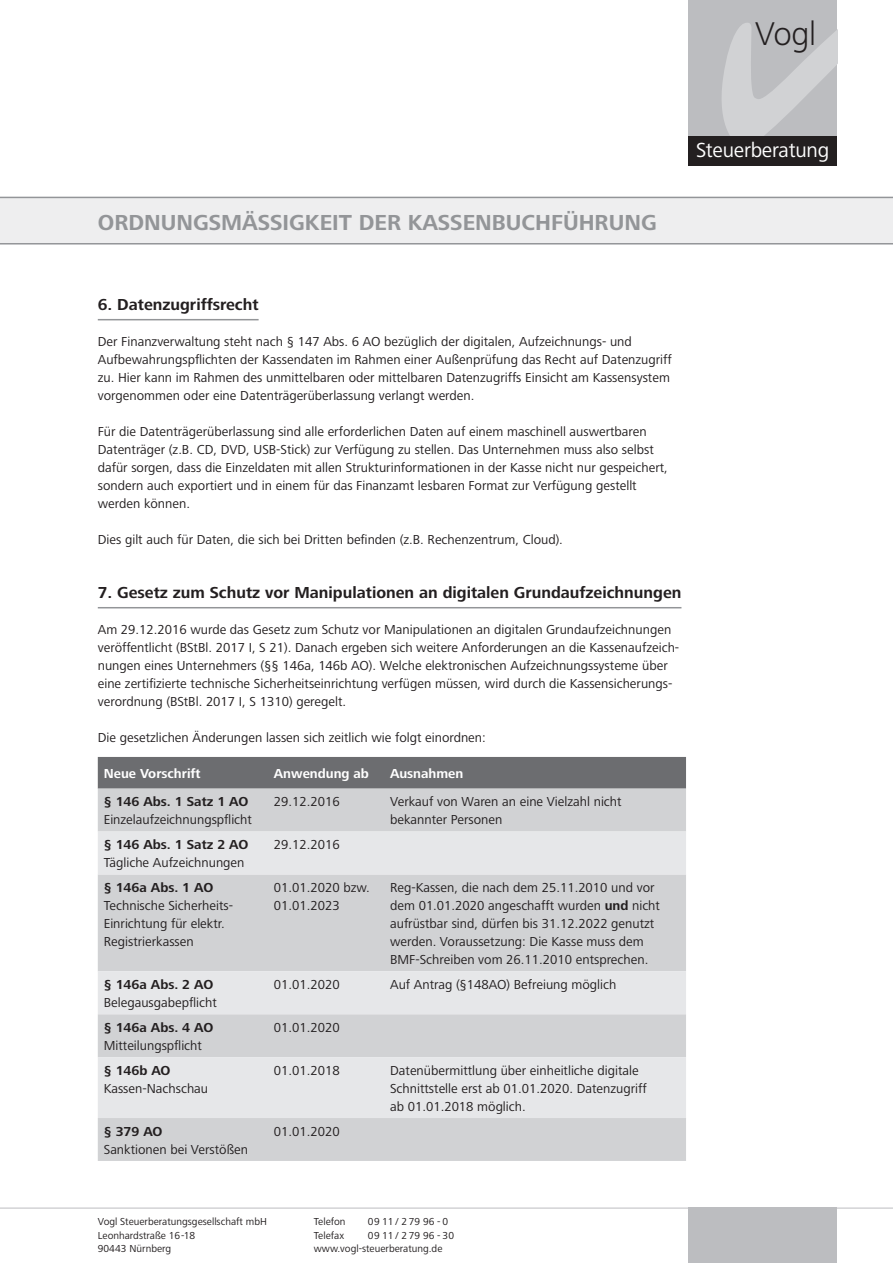
<style>
.page{position:relative;width:893px;height:1263px;background:#fff}
.page>*{position:absolute;margin:0;border:0;box-sizing:border-box;transform-origin:0 0}
.t1{font:300 34.05px "Frutiger Next LT";color:#231f20}
.t2{font:700 22.5px "Frutiger Next LT";color:#939598}
.t3{font:21.15px "Frutiger Next LT";letter-spacing:-.01em;color:#fff}
.t4{font:700 16.5px "Frutiger Next LT";color:#231f20}
.t5{font:13.5px/18px "Frutiger Next LT";color:#231f20}
.t6{font:700 13.5px "Frutiger Next LT";color:#231f20}
.t7{font:700 13.5px "Frutiger Next LT";color:#fff}
.t8{font:10.5px/13.5px "Frutiger Next LT";color:#231f20}
.s1{font-weight:700}
</style>
<div class="page">
<hr style="left:98px;top:319px;width:161px;height:1px;background:#939598">
<hr style="left:98px;top:607px;width:583px;height:1px;background:#939598">
<hr style="left:0;top:1208px;width:893px;height:1px;background:#bcbdc0">
<div style="left:688px;top:1px;width:149px;height:142px;background:#bcbdc0"></div>
<svg style="left:722px;top:23px;width:115px;height:113px"></svg>
<div style="left:688px;top:136px;width:149px;height:30px;background:#231f20"></div>
<div style="left:688px;top:1208px;width:149px;height:55px;background:#bcbdc0"></div>
<div style="left:0;top:197px;width:893px;height:47px;background:#eeeeef"></div>
<div style="left:98px;top:757px;width:588px;height:32px;background:#6c6d70"></div>
<div style="left:98px;top:789px;width:588px;height:372px;background:#d1d2d4"></div>
<svg style="left:98px;top:831px;width:588px;height:287px;background:#dbdcde"></svg>
<h1 class="t1" style="left:755px;top:15px;width:63px">Vogl</h1>
<h2 class="t2" style="left:98px;top:210px;width:560px">ORDNUNGSMÄSSIGKEIT DER KASSENBUCHFÜHRUNG</h2>
<h3 class="t3" style="left:696px;top:138px;width:135px">Steuerberatung</h3>
<p class="t4" style="left:98px;top:296px;width:162px">6. Datenzugriffsrecht</p>
<p class="t5" style="left:98px;top:333px;width:575px">Der Finanzverwaltung steht nach § 147 Abs. 6 AO bezüglich der digitalen, Aufzeichnungs- und Aufbewahrungspflichten der Kassendaten im Rahmen einer Außenprüfung das Recht auf Datenzugriff zu. Hier kann im Rahmen des unmittelbaren oder mittelbaren Datenzugriffs Einsicht am Kassensystem vorgenommen oder eine Datenträgerüberlassung verlangt werden.</p>
<p class="t5" style="left:98px;top:423px;width:572px">Für die Datenträgerüberlassung sind alle erforderlichen Daten auf einem maschinell auswertbaren Datenträger (z.B. CD, DVD, USB-Stick) zur Verfügung zu stellen. Das Unternehmen muss also selbst dafür sorgen, dass die Einzeldaten mit allen Strukturinformationen in der Kasse nicht nur gespeichert, sondern auch exportiert und in einem für das Finanzamt lesbaren Format zur Verfügung gestellt werden können.</p>
<p class="t5" style="left:98px;top:531px;width:467px">Dies gilt auch für Daten, die sich bei Dritten befinden (z.B. Rechenzentrum, Cloud).</p>
<p class="t4" style="left:98px;top:584px;width:585px">7. Gesetz zum Schutz vor Manipulationen an digitalen Grundaufzeichnungen</p>
<p class="t5" style="left:98px;top:621px;width:583px">Am 29.12.2016 wurde das Gesetz zum Schutz vor Manipulationen an digitalen Grundaufzeichnungen veröffentlicht (BStBl. 2017 I, S 21). Danach ergeben sich weitere Anforderungen an die Kassenaufzeich&shy;nungen eines Unternehmers (§§ 146a, 146b AO). Welche elektronischen Aufzeichnungssysteme über eine zertifizierte technische Sicherheitseinrichtung verfügen müssen, wird durch die Kassensicherungs&shy;verordnung (BStBl. 2017 I, S 1310) geregelt.</p>
<p class="t5" style="left:98px;top:729px;width:390px">Die gesetzlichen Änderungen lassen sich zeitlich wie folgt einordnen:</p>
<p class="t7" style="left:104px;top:766px;width:98px">Neue Vorschrift</p>
<p class="t7" style="left:274px;top:766px;width:97px">Anwendung ab</p>
<p class="t7" style="left:390px;top:766px;width:75px">Ausnahmen</p>
<p class="t6" style="left:104px;top:794px;width:146px">§ 146 Abs. 1 Satz 1 AO</p>
<p class="t5" style="left:104px;top:811px;width:150px">Einzelaufzeichnungspflicht</p>
<p class="t5" style="left:274px;top:793px;width:67px">29.12.2016</p>
<p class="t5" style="left:390px;top:793px;width:233px">Verkauf von Waren an eine Vielzahl nicht bekannter Personen</p>
<p class="t6" style="left:104px;top:837px;width:146px">§ 146 Abs. 1 Satz 2 AO</p>
<p class="t5" style="left:104px;top:854px;width:142px">Tägliche Aufzeichnungen</p>
<p class="t5" style="left:274px;top:836px;width:67px">29.12.2016</p>
<p class="t6" style="left:104px;top:880px;width:111px">§ 146a Abs. 1 AO</p>
<p class="t5" style="left:104px;top:897px;width:131px">Technische Sicherheits-<br>Einrichtung für elektr.<br>Registrierkassen</p>
<p class="t5" style="left:274px;top:879px;width:97px">01.01.2020 bzw.<br>01.01.2023</p>
<p class="t5" style="left:390px;top:879px;width:271px">Reg-Kassen, die nach dem 25.11.2010 und vor dem 01.01.2020 angeschafft wurden <span class="s1">und</span> nicht aufrüstbar sind, dürfen bis 31.12.2022 genutzt werden. Voraussetzung: Die Kasse muss dem BMF-Schreiben vom 26.11.2010 entsprechen.</p>
<p class="t6" style="left:104px;top:977px;width:111px">§ 146a Abs. 2 AO</p>
<p class="t5" style="left:104px;top:993px;width:115px">Belegausgabepflicht</p>
<p class="t5" style="left:274px;top:975px;width:67px">01.01.2020</p>
<p class="t5" style="left:390px;top:975px;width:228px">Auf Antrag (§148AO) Befreiung möglich</p>
<p class="t6" style="left:104px;top:1020px;width:111px">§ 146a Abs. 4 AO</p>
<p class="t5" style="left:104px;top:1036px;width:100px">Mitteilungspflicht</p>
<p class="t5" style="left:274px;top:1018px;width:67px">01.01.2020</p>
<p class="t6" style="left:104px;top:1063px;width:68px">§ 146b AO</p>
<p class="t5" style="left:104px;top:1079px;width:106px">Kassen-Nachschau</p>
<p class="t5" style="left:274px;top:1061px;width:67px">01.01.2018</p>
<p class="t5" style="left:390px;top:1061px;width:258px">Datenübermittlung über einheitliche digitale<br>Schnittstelle erst ab 01.01.2020. Datenzugriff ab 01.01.2018 möglich.</p>
<p class="t6" style="left:104px;top:1123px;width:60px">§ 379 AO</p>
<p class="t5" style="left:104px;top:1140px;width:146px">Sanktionen bei Verstößen</p>
<p class="t5" style="left:274px;top:1122px;width:67px">01.01.2020</p>
<p class="t8" style="left:98px;top:1215px;width:171px">Vogl Steuerberatungsgesellschaft mbH<br>Leonhardstraße 16-18<br>90443 Nürnberg</p>
<p class="t8" style="left:314px;top:1215px;width:33px">Telefon</p>
<p class="t8" style="left:368px;top:1215px;width:82px">09 11 / 2 79 96 - 0</p>
<p class="t8" style="left:314px;top:1229px;width:32px">Telefax</p>
<p class="t8" style="left:314px;top:1229px;width:142px;text-indent:54px">09 11 / 2 79 96 - 30 www.vogl-steuerberatung.de</p>
</div>
